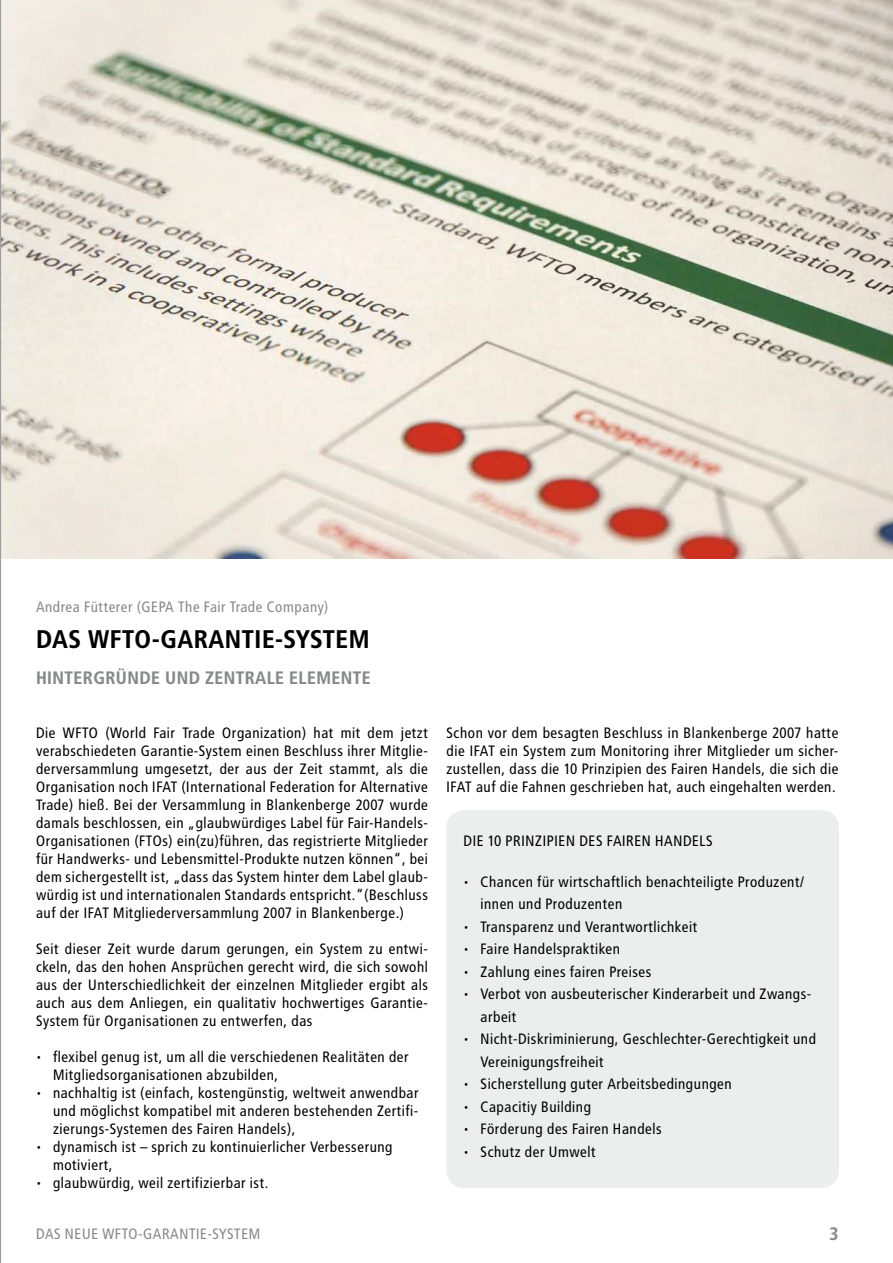
<style>
.page{position:relative;width:893px;height:1263px;background:#fff}
.page>*{position:absolute;margin:0;border:0;box-sizing:border-box;transform-origin:0 0}
.t1{font:700 25.5px "Transit";color:#000}
.t2{font:700 18px "Transit";color:#87888a}
.t3{font:15px/18px "Transit";color:#000}
.t4{font:15px "Transit";color:#87888a}
</style>
<div class="page">
<img style="left:1px;top:0;width:892px;height:558px">
<div style="left:446px;top:810px;width:393px;height:378px;background:#eceded;border-radius:18px"></div>
<hr style="left:0;top:0;width:1px;height:1263px;background:#9c9e9f">
<p class="t4" style="left:36px;top:598px;width:295px">Andrea Fütterer (GEPA The Fair Trade Company)</p>
<h1 class="t1" style="left:36px;top:624px;width:336px">DAS WFTO-GARANTIE-SYSTEM</h1>
<p class="t2" style="left:36px;top:667px;width:337px">H INTERGRÜNDE UND ZENTRALE ELEMENTE</p>
<p class="t3" style="left:36px;top:724px;width:394px;text-align:justify">Die WFTO (World Fair Trade Organization) hat mit dem jetzt verabschiedeten Garantie-System einen Beschluss ihrer Mitglie&shy;derversammlung umgesetzt, der aus der Zeit stammt, als die Organisation noch IFAT (International Federation for Alternative Trade) hieß. Bei der Versammlung in Blankenberge 2007 wurde damals beschlossen, ein „glaubwürdiges Label für Fair-Handels-Organisationen (FTOs) ein(zu)führen, das registrierte Mitglieder für Handwerks- und Lebensmittel-Produkte nutzen können“, bei dem sichergestellt ist, „dass das System hinter dem Label glaub&shy;würdig ist und internationalen Standards entspricht.“(Beschluss auf der IFAT Mitgliederversammlung 2007 in Blankenberge.)</p>
<p class="t3" style="left:36px;top:940px;width:394px;text-align:justify">Seit dieser Zeit wurde darum gerungen, ein System zu entwi&shy;ckeln, das den hohen Ansprüchen gerecht wird, die sich sowohl aus der Unterschiedlichkeit der einzelnen Mitglieder ergibt als auch aus dem Anliegen, ein qualitativ hochwertiges Garantie-System für Organisationen zu entwerfen, das</p>
<p class="t3" style="left:53px;top:1048px;width:358px;text-indent:-17px">• flexibel genug ist, um all die verschiedenen Realitäten der<br>Mitgliedsorganisationen abzubilden,</p>
<p class="t3" style="left:53px;top:1084px;width:368px;text-align:justify;text-indent:-17px">• nachhaltig ist (einfach, kostengünstig, weltweit anwendbar und möglichst kompatibel mit anderen bestehenden Zertifi&shy;zierungs-Systemen des Fairen Handels),</p>
<p class="t3" style="left:53px;top:1138px;width:342px;text-indent:-17px">• dynamisch ist – sprich zu kontinuierlicher Verbesserung motiviert,</p>
<p class="t3" style="left:36px;top:1174px;width:234px">• glaubwürdig, weil zertifizierbar ist.</p>
<p class="t3" style="left:446px;top:724px;width:394px;text-align:justify">Schon vor dem besagten Beschluss in Blankenberge 2007 hatte die IFAT ein System zum Monitoring ihrer Mitglieder um sicher&shy;zustellen, dass die 10 Prinzipien des Fairen Handels, die sich die IFAT auf die Fahnen geschrieben hat, auch eingehalten werden.</p>
<p class="t3" style="left:463px;top:832px;width:58px">Die 10 Prinzipien</p>
<p class="t3" style="left:579px;top:832px;width:9px">des</p>
<p class="t3" style="left:607px;top:832px;width:15px">Fairen</p>
<p class="t3" style="left:655px;top:832px;width:19px">Handels</p>
<p class="t3" style="left:480px;top:870px;width:326px;line-height:22.5px;text-indent:-17px">• Chancen für wirtschaftlich benachteiligte Produzent/ innen und Produzenten</p>
<p class="t3" style="left:463px;top:917px;width:236px">• Transparenz und Verantwortlichkeit</p>
<p class="t3" style="left:463px;top:940px;width:159px">• Faire Handelspraktiken</p>
<p class="t3" style="left:463px;top:962px;width:190px">• Zahlung eines fairen Preises</p>
<p class="t3" style="left:480px;top:983px;width:333px;line-height:22.5px;text-indent:-17px">• Verbot von ausbeuterischer Kinderarbeit und Zwangs&shy;arbeit</p>
<p class="t3" style="left:480px;top:1028px;width:338px;line-height:22.5px;text-indent:-17px">• Nicht-Diskriminierung, Geschlechter-Gerechtigkeit und<br>Vereinigungsfreiheit</p>
<p class="t3" style="left:463px;top:1075px;width:270px">• Sicherstellung guter Arbeitsbedingungen</p>
<p class="t3" style="left:463px;top:1097px;width:130px">• Capacitiy Building</p>
<p class="t3" style="left:463px;top:1120px;width:200px">• Förderung des Fairen Handels</p>
<p class="t3" style="left:463px;top:1142px;width:134px">• Schutz der Umwelt</p>
<p class="t4" style="left:36px;top:1225px;width:226px">Das neue WFTO-Garantie-System</p>
<p class="t2" style="left:829px;top:1223px;width:11px">3</p>
</div>
